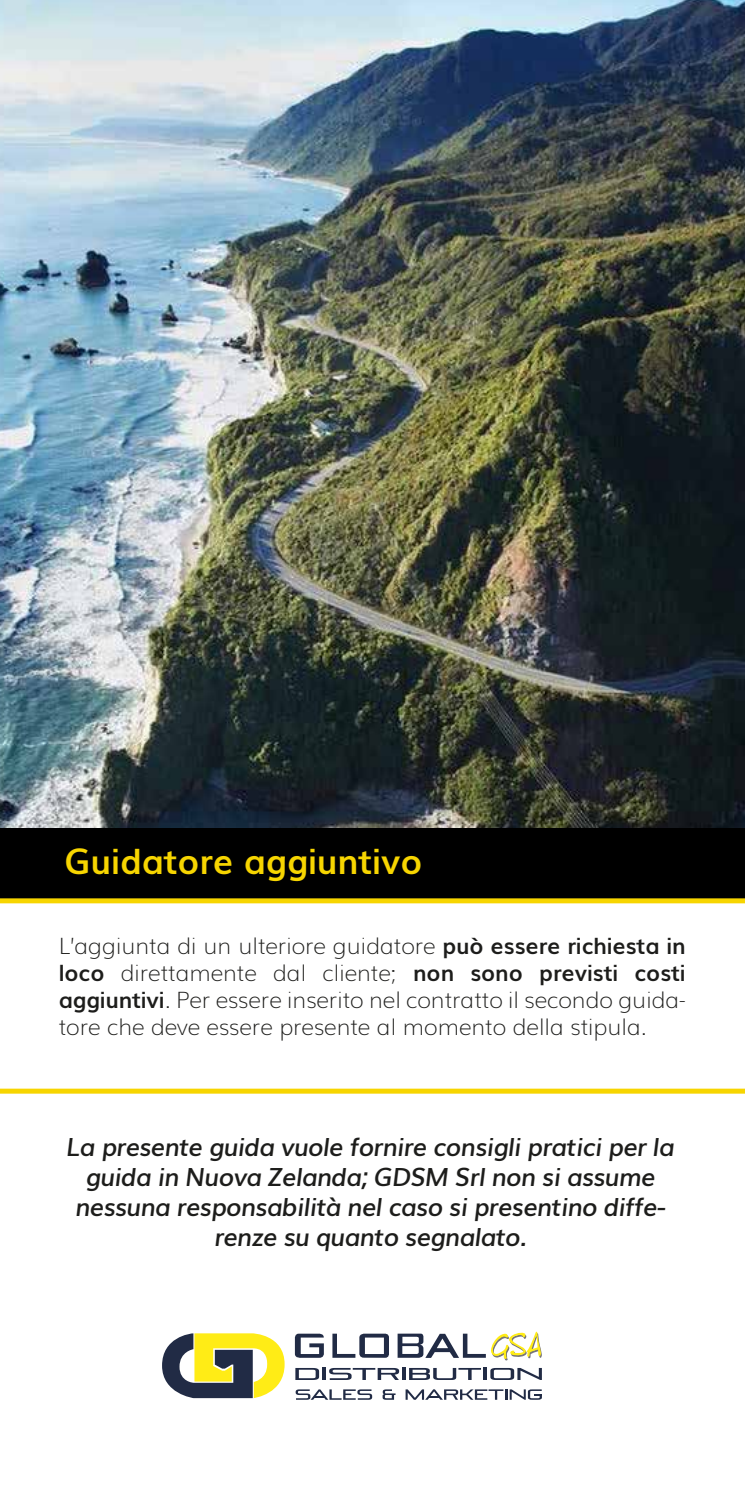
<style>
.page{position:relative;width:745px;height:1489px;background:#fff}
.page>*{position:absolute;margin:0;border:0;box-sizing:border-box;transform-origin:0 0}
.t1{font:700 35px "Muli";color:#f7d500}
.t2{font:italic 600 25px/30px "Muli";letter-spacing:-.025em;color:#1d1d1b;text-align:center}
.t3{font:200 22.5px/27px "Muli";color:#1d1d1b;text-align:justify}
.s1{font-weight:700}
</style>
<div class="page">
<img style="left:0;top:0;width:744px;height:828px">
<div style="left:0;top:828px;width:744px;height:73px;background:#000"></div>
<div style="left:0;top:898px;width:744px;height:5px;background:#f7d500"></div>
<svg style="left:295px;top:1368px;width:24px;height:11px"></svg>
<hr style="left:322px;top:1367px;width:4px;height:12px;background:#212b45">
<svg style="left:329px;top:1367px;width:212px;height:12px"></svg>
<svg style="left:382px;top:1389px;width:13px;height:10px"></svg>
<svg style="left:295px;top:1389px;width:77px;height:10px"></svg>
<svg style="left:405px;top:1389px;width:136px;height:10px"></svg>
<svg style="left:294px;top:1333px;width:30px;height:25px"></svg>
<svg style="left:332px;top:1333px;width:57px;height:24px"></svg>
<svg style="left:397px;top:1331px;width:145px;height:29px"></svg>
<svg style="left:162px;top:1333px;width:122px;height:64px"></svg>
<div style="left:0;top:1088px;width:744px;height:5px;background:#f7d500"></div>
<h1 class="t1" style="left:64px;top:833px;width:359px">Guidatore aggiuntivo</h1>
<p class="t3" style="left:59px;top:930px;width:628px">L’aggiunta di un ulteriore guidatore <span class="s1">può essere richiesta in loco</span> direttamente dal cliente; <span class="s1">non sono previsti costi aggiuntivi</span>. Per essere inserito nel contratto il secondo guida&shy;tore che deve essere presente al momento della stipula.</p>
<p class="t2" style="left:67px;top:1129px;width:609px">La presente guida vuole fornire consigli pratici per la guida in Nuova Zelanda; GDSM Srl non si assume nessuna responsabilità nel caso si presentino diffe&shy;renze su quanto segnalato.</p>
</div>
